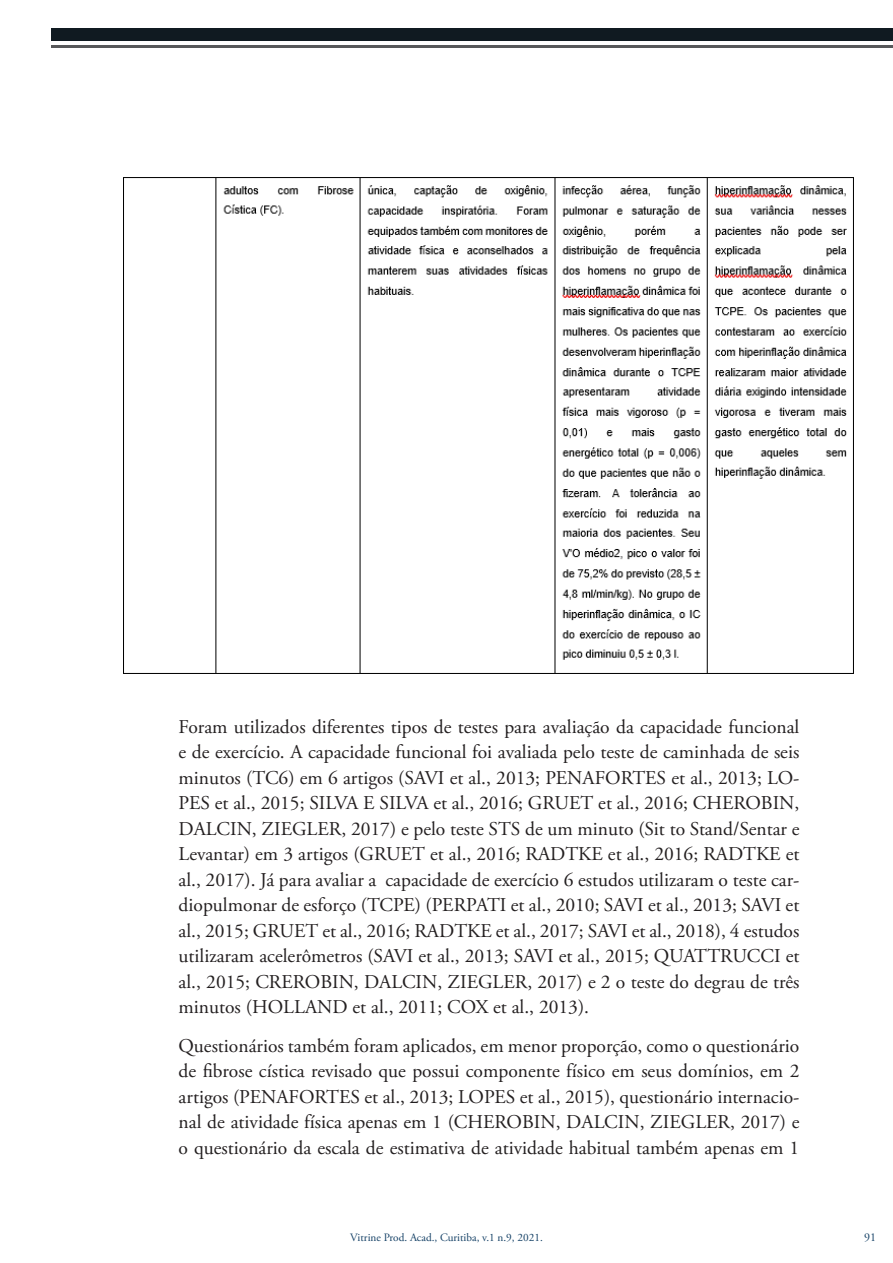
<style>
.page{position:relative;width:893px;height:1263px;background:#fff}
.page>*{position:absolute;margin:0;border:0;box-sizing:border-box;transform-origin:0 0}
.Texto_-_Conteudo{font:19.5px/25.5px "Adobe Garamond Pro";color:#231f20;text-align:justify}
.t1{font:12px "Adobe Garamond Pro";color:#154166}
.t2{font:11.25px "Adobe Garamond Pro";color:#154166}
</style>
<div class="page">
<div style="left:51px;top:28px;width:842px;height:12px;background:#101a21"></div>
<hr style="left:51px;top:45px;width:842px;height:3px;background:#57585a">
<img style="left:123px;top:177px;width:731px;height:497px">
<p class="Texto_-_Conteudo" style="left:179px;top:714px;width:622px">Foram utilizados diferentes tipos de testes para avaliação da capacidade funcional e de exercício. A capacidade funcional foi avaliada pelo teste de caminhada de seis minutos (TC6) em 6 artigos (SAVI et al., 2013; PENAFORTES et al., 2013; LO-PES et al., 2015; SILVA E SILVA et al., 2016; GRUET et al., 2016; CHEROBIN, DALCIN, ZIEGLER, 2017) e pelo teste STS de um minuto (Sit to Stand/Sentar e Levantar) em 3 artigos (GRUET et al., 2016; RADTKE et al., 2016; RADTKE et al., 2017). Já para avaliar a capacidade de exercício 6 estudos utilizaram o teste car&shy;diopulmonar de esforço (TCPE) (PERPATI et al., 2010; SAVI et al., 2013; SAVI et al., 2015; GRUET et al., 2016; RADTKE et al., 2017; SAVI et al., 2018), 4 estudos utilizaram acelerômetros (SAVI et al., 2013; SAVI et al., 2015; QUATTRUCCI et al., 2015; CREROBIN, DALCIN, ZIEGLER, 2017) e 2 o teste do degrau de três minutos (HOLLAND et al., 2011; COX et al., 2013).</p>
<p class="Texto_-_Conteudo" style="left:179px;top:1033px;width:622px">Questionários também foram aplicados, em menor proporção, como o questionário de fibrose cística revisado que possui componente físico em seus domínios, em 2 artigos (PENAFORTES et al., 2013; LOPES et al., 2015), questionário internacio&shy;nal de atividade física apenas em 1 (CHEROBIN, DALCIN, ZIEGLER, 2017) e o questionário da escala de estimativa de atividade habitual também apenas em 1</p>
<p class="t2" style="left:350px;top:1230px;width:194px">Vitrine Prod. Acad., Curitiba, v.1 n.9, 2021.</p>
<p class="t1" style="left:864px;top:1230px;width:13px">91</p>
</div>
